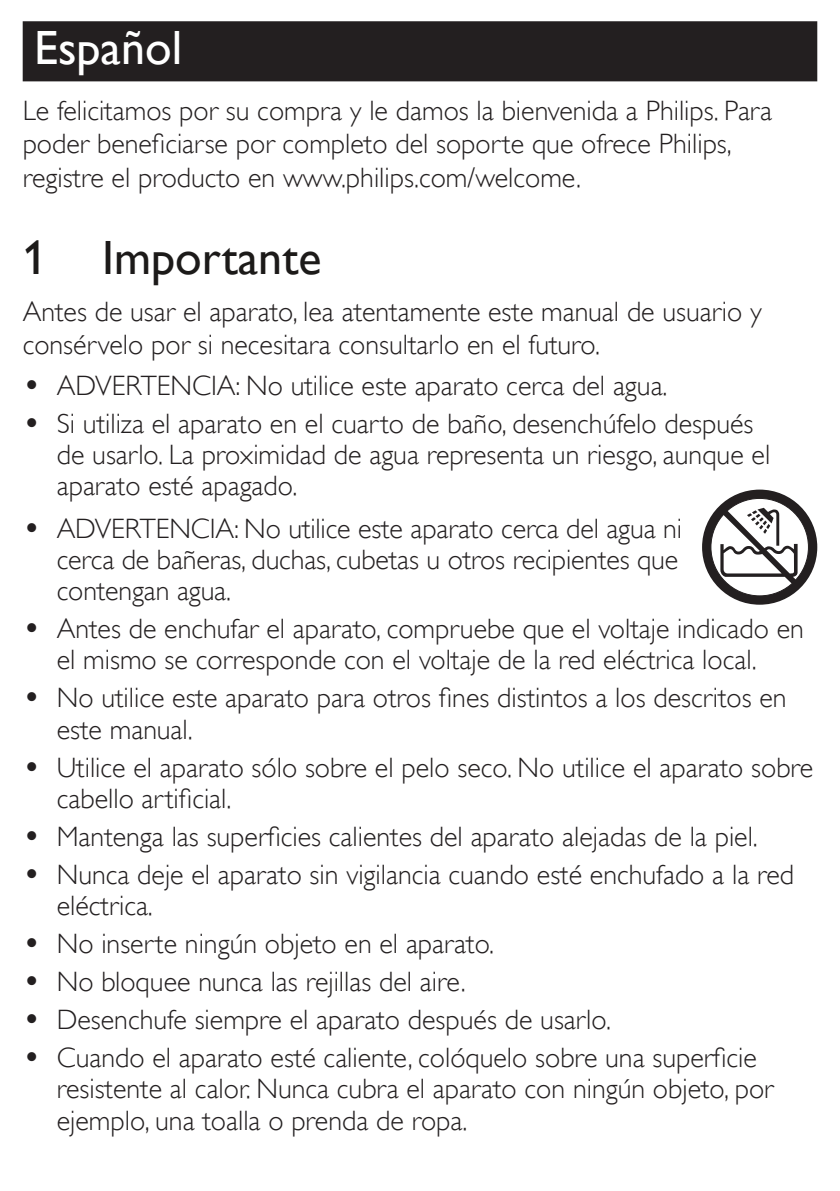
<style>
.page{position:relative;width:840px;height:1191px;background:#fff}
.page>*{position:absolute;margin:0;border:0;box-sizing:border-box;transform-origin:0 0}
.t1{font:48px "Gill Sans Alt One WGL";color:#1c1a19}
.t2{font:48px "Gill Sans Alt One WGL";color:#fff}
.t3{font:28px/31.2px "Gill Sans Alt One WGL Light";color:#231f20}
.s1{font-size:36px}
</style>
<div class="page">
<div style="left:23px;top:21px;width:793px;height:60px;background:#231f20"></div>
<svg style="left:702px;top:489px;width:114px;height:115px"></svg>
<h1 class="t2" style="left:34px;top:15px;width:149px">Español</h1>
<p class="t3" style="left:23px;top:94px;width:750px;line-height:33.2px">Le felicitamos por su compra y le damos la bienvenida a Philips. Para poder beneficiarse por completo del soporte que ofrece Philips, registre el producto en www.philips.com/welcome.</p>
<h1 class="t1" style="left:23px;top:225px;width:300px">1 Importante</h1>
<p class="t3" style="left:23px;top:295px;width:740px;line-height:33.2px">Antes de usar el aparato, lea atentamente este manual de usuario y consérvelo por si necesitara consultarlo en el futuro.</p>
<p class="t3" style="left:23px;top:370px;width:646px"><span class="s1">•</span> ADVERTENCIA: No utilice este aparato cerca del agua.</p>
<p class="t3" style="left:57px;top:408px;width:714px;text-indent:-34px"><span class="s1">•</span> Si utiliza el aparato en el cuarto de baño, desenchúfelo después de usarlo. La proximidad de agua representa un riesgo, aunque el aparato esté apagado.</p>
<p class="t3" style="left:57px;top:513px;width:626px;text-indent:-34px"><span class="s1">•</span> ADVERTENCIA: No utilice este aparato cerca del agua ni cerca de bañeras, duchas, cubetas u otros recipientes que contengan agua.</p>
<p class="t3" style="left:23px;top:613px;width:782px;text-align:center"><span class="s1">•</span> Antes de enchufar el aparato, compruebe que el voltaje indicado en el mismo se corresponde con el voltaje de la red eléctrica local.</p>
<p class="t3" style="left:57px;top:682px;width:731px;text-indent:-34px"><span class="s1">•</span> No utilice este aparato para otros fines distintos a los descritos en este manual.</p>
<p class="t3" style="left:57px;top:752px;width:757px;text-indent:-34px"><span class="s1">•</span> Utilice el aparato sólo sobre el pelo seco. No utilice el aparato sobre cabello artificial.</p>
<p class="t3" style="left:23px;top:821px;width:736px"><span class="s1">•</span> Mantenga las superficies calientes del aparato alejadas de la piel.</p>
<p class="t3" style="left:57px;top:859px;width:738px;text-indent:-34px"><span class="s1">•</span> Nunca deje el aparato sin vigilancia cuando esté enchufado a la red eléctrica.</p>
<p class="t3" style="left:23px;top:928px;width:473px"><span class="s1">•</span> No inserte ningún objeto en el aparato.</p>
<p class="t3" style="left:23px;top:966px;width:444px"><span class="s1">•</span> No bloquee nunca las rejillas del aire.</p>
<p class="t3" style="left:23px;top:1004px;width:589px"><span class="s1">•</span> Desenchufe siempre el aparato después de usarlo.</p>
<p class="t3" style="left:57px;top:1042px;width:718px;text-indent:-34px"><span class="s1">•</span> Cuando el aparato esté caliente, colóquelo sobre una superficie resistente al calor. Nunca cubra el aparato con ningún objeto, por ejemplo, una toalla o prenda de ropa.</p>
</div>
